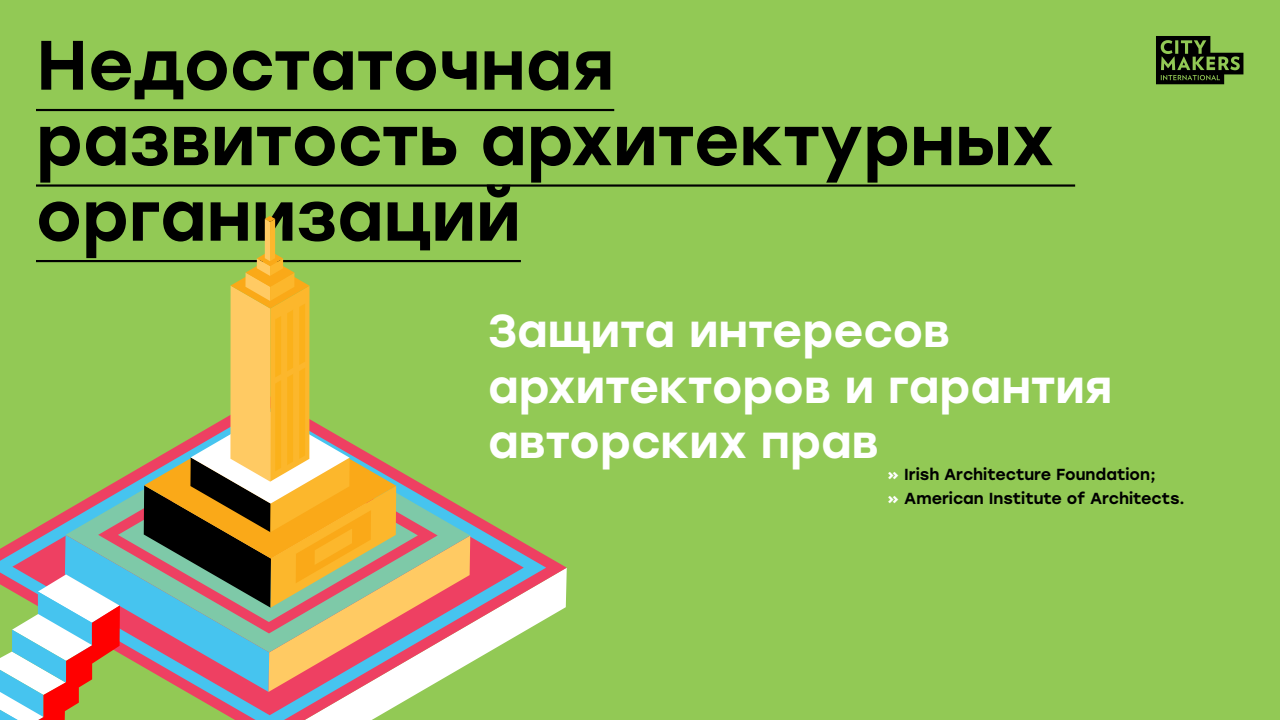
<style>
.page{position:relative;width:1280px;height:720px;background:#92c955}
.page>*{position:absolute;margin:0;border:0;box-sizing:border-box;transform-origin:0 0}
.t1{font:500 69.7px/75.5px "Stolzl";color:#000}
.t2{font:500 46.1px/55.3px "Stolzl";color:#fff}
.t3{font:500 16px/24px "Stolzl";color:#000}
.s1{color:#fff}
</style>
<div class="page">
<hr style="left:36px;top:109px;width:578px;height:2px;background:#000">
<hr style="left:36px;top:184px;width:1039px;height:3px;background:#000">
<hr style="left:36px;top:260px;width:485px;height:2px;background:#000">
<svg style="left:1156px;top:36px;width:87px;height:49px"></svg>
<svg style="left:546px;top:555px;width:21px;height:64px"></svg>
<svg style="left:524px;top:543px;width:22px;height:89px;background:#cfbab8"></svg>
<svg style="left:470px;top:512px;width:54px;height:151px"></svg>
<svg style="left:0;top:216px;width:470px;height:504px"></svg>
<h1 class="t1" style="left:36px;top:28px;width:1020px">Недостаточная развитость архитектурных организаций</h1>
<h2 class="t2" style="left:488px;top:304px;width:626px">Защита интересов архитекторов и гарантия авторских прав</h2>
<p class="t3" style="left:887px;top:462px;width:299px"><span class="s1">»</span> Irish Architecture Foundation;<br><span class="s1">»</span> American Institute of Architects.</p>
</div>
